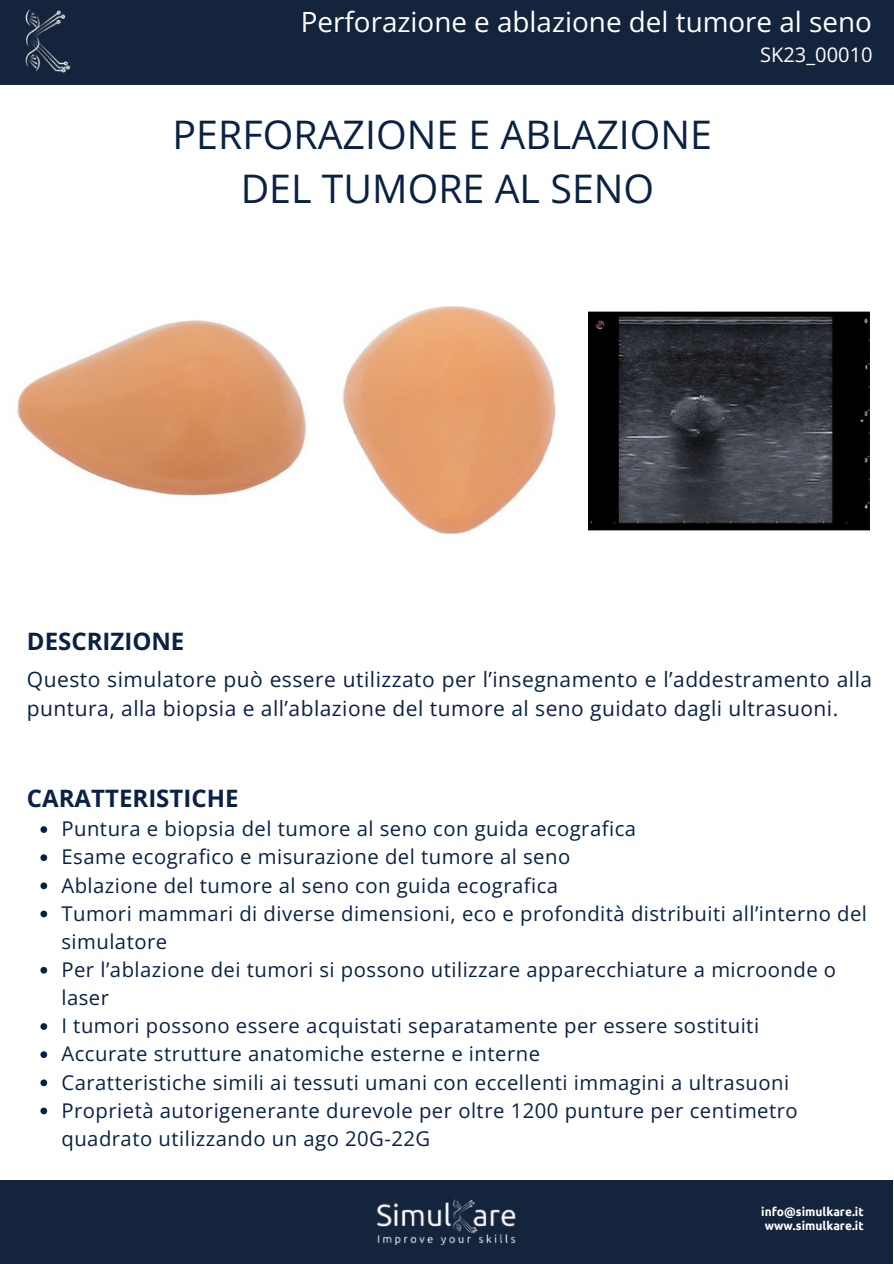
<style>
.page{position:relative;width:894px;height:1264px;background:#fff}
.page>*{position:absolute;margin:0;border:0;box-sizing:border-box;transform-origin:0 0}
.t1{font:39.3px/54px "Open Sans";color:#092244;text-align:center}
.t2{font:27.9px "Open Sans";color:#fff}
.t3{font:700 24px "Open Sans";color:#092244}
.t4{font:21px/28.2px "Open Sans";letter-spacing:.02em;color:#092244}
.t5{font:20.25px/28.2px "Open Sans";letter-spacing:.025em;color:#092244}
.t6{font:20.1px "Open Sans";color:#fff}
.t7{font:700 12px/13.5px "Ubuntu";color:#fff}
</style>
<div class="page">
<div style="left:0;top:0;width:892px;height:85px;background:#14243c"></div>
<img style="left:25px;top:10px;width:46px;height:63px">
<div style="left:0;top:1179px;width:892px;height:84px;background:#14243c"></div>
<img style="left:377px;top:1199px;width:139px;height:45px">
<img style="left:17px;top:320px;width:290px;height:176px">
<img style="left:342px;top:306px;width:214px;height:228px">
<img style="left:588px;top:311px;width:281px;height:220px">
<svg style="left:40px;top:826px;width:7px;height:7px"></svg>
<svg style="left:40px;top:854px;width:7px;height:7px"></svg>
<svg style="left:40px;top:882px;width:7px;height:7px"></svg>
<svg style="left:40px;top:910px;width:7px;height:7px"></svg>
<svg style="left:40px;top:966px;width:7px;height:7px"></svg>
<svg style="left:40px;top:1023px;width:7px;height:6px"></svg>
<svg style="left:40px;top:1051px;width:7px;height:7px"></svg>
<svg style="left:40px;top:1079px;width:7px;height:7px"></svg>
<svg style="left:40px;top:1107px;width:7px;height:7px"></svg>
<p class="t2" style="left:301px;top:2px;width:572px">Perforazione e ablazione del tumore al seno</p>
<p class="t6" style="left:760px;top:41px;width:114px">SK23_00010</p>
<p class="t1" style="left:172px;top:107px;width:541px">PERFORAZIONE E ABLAZIONE<br>DEL TUMORE AL SENO</p>
<p class="t3" style="left:27px;top:624px;width:159px">DESCRIZIONE</p>
<p class="t4" style="left:27px;top:665px;width:846px">Questo simulatore può essere utilizzato per l’insegnamento e l’addestramento alla puntura, alla biopsia e all’ablazione del tumore al seno guidato dagli ultrasuoni.</p>
<p class="t3" style="left:27px;top:781px;width:213px">CARATTERISTICHE</p>
<h2 class="t5" style="left:61px;top:814px;width:576px">Puntura e biopsia del tumore al seno con guida ecografica</h2>
<h1 class="t5" style="left:61px;top:842px;width:510px">Esame ecografico e misurazione del tumore al seno</h1>
<p class="t5" style="left:61px;top:870px;width:498px">Ablazione del tumore al seno con guida ecografica</p>
<p class="t5" style="left:61px;top:898px;width:806px">Tumori mammari di diverse dimensioni, eco e profondità distribuiti all’interno del simulatore</p>
<p class="t5" style="left:61px;top:955px;width:776px">Per l’ablazione dei tumori si possono utilizzare apparecchiature a microonde o laser</p>
<h3 class="t5" style="left:61px;top:1011px;width:699px">I tumori possono essere acquistati separatamente per essere sostituiti</h3>
<h4 class="t5" style="left:61px;top:1039px;width:480px">Accurate strutture anatomiche esterne e interne</h4>
<h3 class="t5" style="left:61px;top:1067px;width:729px">Caratteristiche simili ai tessuti umani con eccellenti immagini a ultrasuoni</h3>
<p class="t5" style="left:61px;top:1095px;width:737px">Proprietà autorigenerante durevole per oltre 1200 punture per centimetro quadrato utilizzando un ago 20G-22G</p>
<p class="t7" style="left:761px;top:1205px;width:104px">info@simulkare.it www.simulkare.it</p>
</div>
